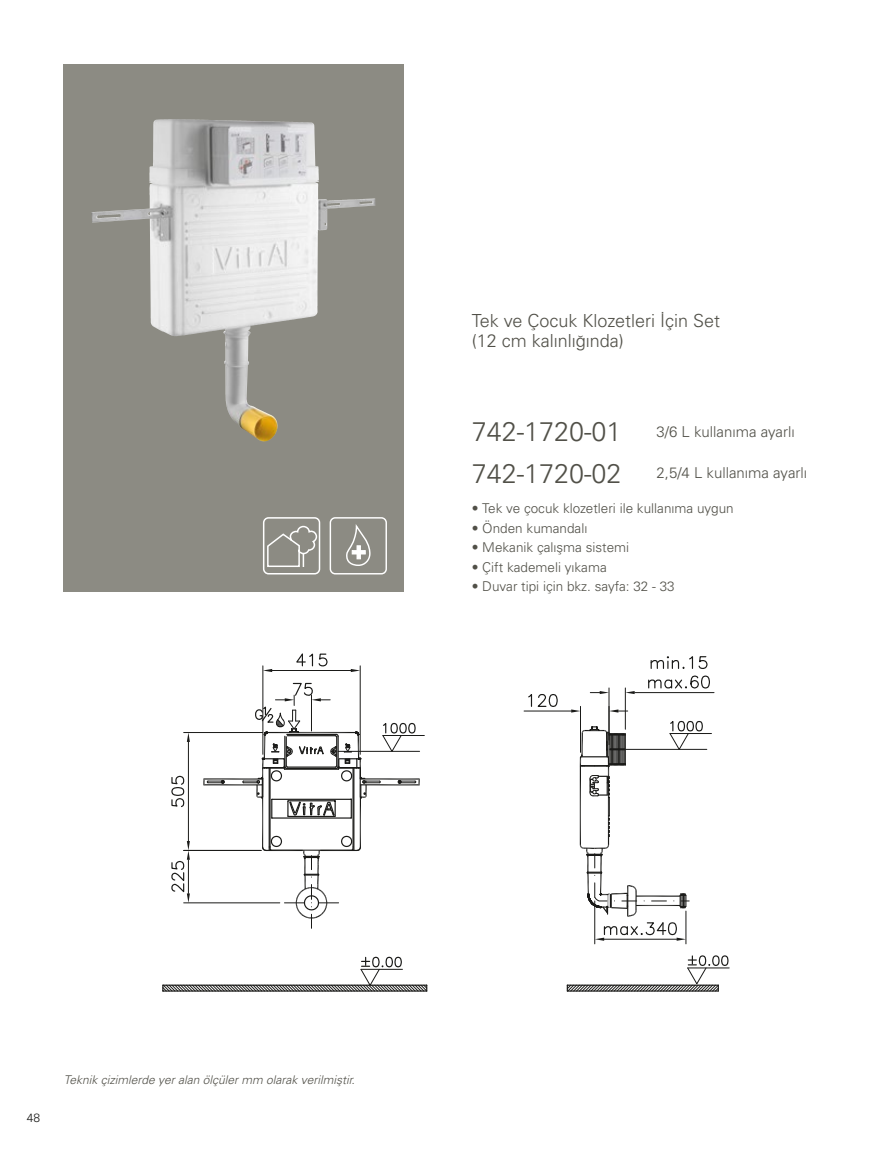
<style>
.page{position:relative;width:893px;height:1149px;background:#fff}
.page>*{position:absolute;margin:0;border:0;box-sizing:border-box;transform-origin:0 0}
.t1{font:27px/41.4px "Univers Light Tr";color:#515048}
.t2{font:18px/19.5px "Univers Light Tr";color:#515048}
.t3{font:15px "Univers Light Tr";color:#515048}
.t4{font:13.5px "Univers Light Tr";color:#515048}
.t5{font:12px "Univers Light Ita Tr";color:#515048}
.t6{font:12px "Univers Light Tr";color:#1a1a18}
</style>
<div class="page">
<svg style="left:64px;top:64px;width:340px;height:527px;background:#999891"></svg>
<img style="left:91px;top:119px;width:110px;height:217px">
<svg style="left:345px;top:521px;width:26px;height:45px"></svg>
<div style="left:330px;top:517px;width:57px;height:57px;border:1px solid #fff;border-radius:5px"></div>
<div style="left:263px;top:517px;width:57px;height:57px;border:2px solid #fff;border-radius:5px"></div>
<svg style="left:266px;top:525px;width:52px;height:43px;background:#9a9a93"></svg>
<hr style="left:263px;top:665px;width:1px;height:89px;background:#1a1a18">
<hr style="left:360px;top:665px;width:1px;height:89px;background:#1a1a18">
<hr style="left:272px;top:670px;width:79px;height:1px;background:#1a1a18">
<svg style="left:263px;top:668px;width:9px;height:4px"></svg>
<svg style="left:351px;top:668px;width:9px;height:4px"></svg>
<svg style="left:296px;top:653px;width:32px;height:13px"></svg>
<hr style="left:580px;top:706px;width:1px;height:46px;background:#1a1a18">
<hr style="left:524px;top:710px;width:47px;height:1px;background:#1a1a18">
<svg style="left:610px;top:709px;width:18px;height:3px"></svg>
<svg style="left:571px;top:709px;width:9px;height:3px"></svg>
<svg style="left:528px;top:694px;width:30px;height:13px"></svg>
<hr style="left:594px;top:900px;width:1px;height:43px;background:#1a1a18">
<hr style="left:686px;top:910px;width:1px;height:33px;background:#1a1a18">
<hr style="left:184px;top:732px;width:79px;height:1px;background:#1a1a18">
<hr style="left:188px;top:741px;width:1px;height:99px;background:#1a1a18">
<svg style="left:187px;top:733px;width:3px;height:8px"></svg>
<svg style="left:171px;top:775px;width:14px;height:32px"></svg>
<hr style="left:184px;top:902px;width:96px;height:1px;background:#1a1a18">
<hr style="left:184px;top:849px;width:77px;height:1px;background:#1a1a18">
<svg style="left:171px;top:840px;width:19px;height:62px"></svg>
<svg style="left:567px;top:955px;width:162px;height:36px"></svg>
<svg style="left:162px;top:956px;width:265px;height:35px"></svg>
<hr style="left:609px;top:687px;width:1px;height:52px;background:#1a1a18">
<hr style="left:625px;top:687px;width:1px;height:42px;background:#1a1a18">
<hr style="left:635px;top:692px;width:79px;height:1px;background:#1a1a18">
<svg style="left:590px;top:690px;width:19px;height:4px"></svg>
<svg style="left:625px;top:690px;width:10px;height:4px"></svg>
<svg style="left:648px;top:656px;width:62px;height:33px"></svg>
<hr style="left:383px;top:735px;width:41px;height:1px;background:#1a1a18">
<svg style="left:203px;top:682px;width:217px;height:246px"></svg>
<hr style="left:625px;top:748px;width:82px;height:1px;background:#1a1a18">
<hr style="left:670px;top:733px;width:41px;height:1px;background:#1a1a18">
<svg style="left:580px;top:718px;width:123px;height:222px"></svg>
<h2 class="t2" style="left:472px;top:310px;width:250px">Tek ve Çocuk Klozetleri İçin Set (12 cm kalınlığında)</h2>
<h1 class="t1" style="left:472px;top:410px;width:151px">742-1720-01<br>742-1720-02</h1>
<p class="t3" style="left:657px;top:422px;width:140px">3/6 L kullanıma ayarlı</p>
<p class="t3" style="left:657px;top:464px;width:152px">2,5/4 L kullanıma ayarlı</p>
<p class="t4" style="left:472px;top:500px;width:263px">• Tek ve çocuk klozetleri ile kullanıma uygun</p>
<p class="t4" style="left:472px;top:520px;width:117px">• Önden kumandalı</p>
<p class="t4" style="left:472px;top:539px;width:159px">• Mekanik çalışma sistemi</p>
<p class="t4" style="left:472px;top:559px;width:137px">• Çift kademeli yıkama</p>
<p class="t4" style="left:472px;top:578px;width:204px">• Duvar tipi için bkz. sayfa: 32 - 33</p>
<p class="t6" style="left:27px;top:1110px;width:15px">48</p>
<p class="t5" style="left:64px;top:1072px;width:293px">Teknik çizimlerde yer alan ölçüler mm olarak verilmiştir.</p>
</div>
